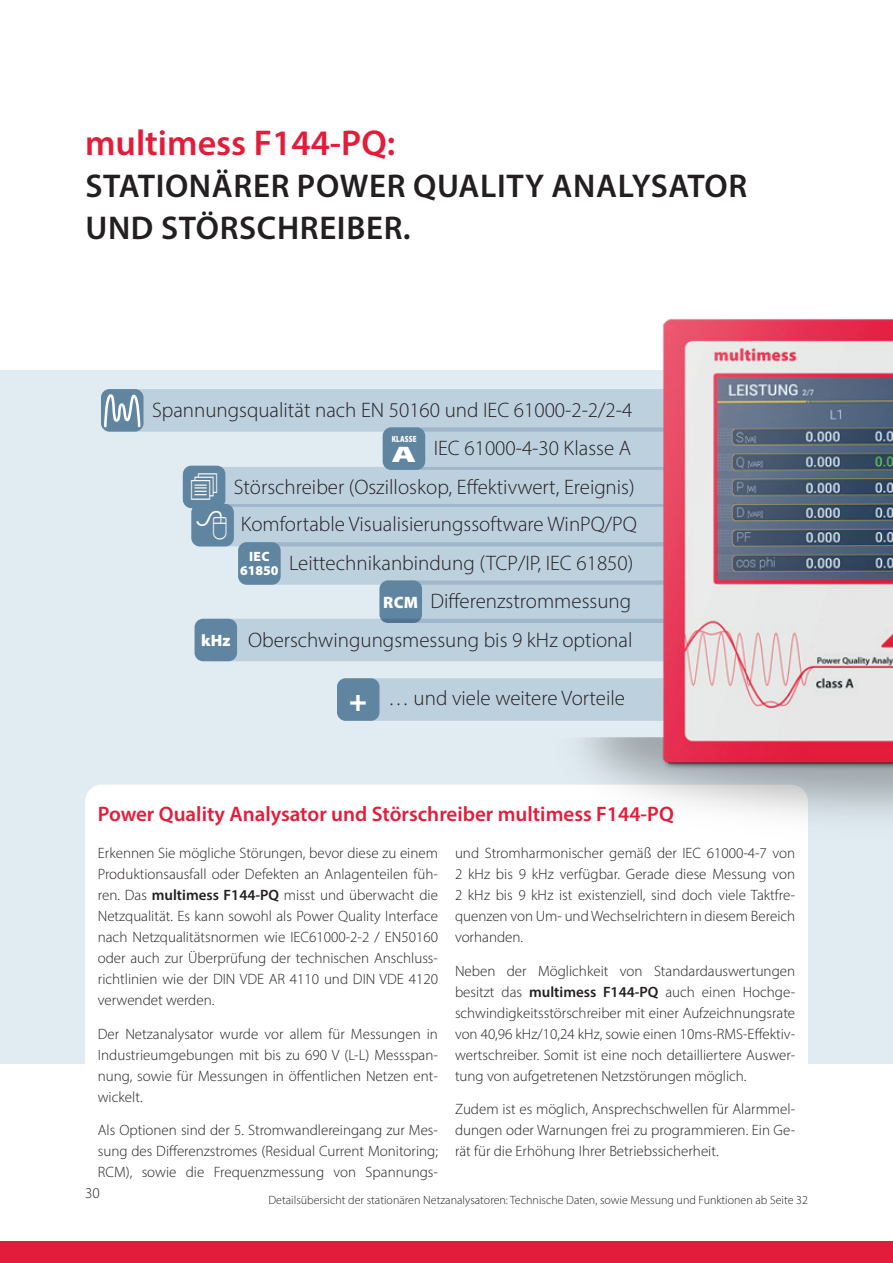
<style>
.page{position:relative;width:893px;height:1263px;background:#fff}
.page>*{position:absolute;margin:0;border:0;box-sizing:border-box;transform-origin:0 0}
.Headline{font:600 36px "Myriad Pro";color:#e41c3b}
.Headline-2{font:600 33px/42px "Myriad Pro";letter-spacing:.02em;color:#231f20}
.Headline-3{font:900 30px "Myriad Pro";color:#fff}
.Headline-4{font:900 22.5px "Myriad Pro";color:#fff;scale:1.64 1}
.Copy{font:300 21px "Myriad Pro";color:#231f20}
.Copy-2{font:600 21px "Myriad Pro";color:#e41c3b}
.Highlights{font:300 21px "Myriad Pro";color:#231f20}
.Headline-5{font:300 21px "Myriad Pro";color:#231f20}
.Headline-6{font:900 16.5px "Myriad Pro";letter-spacing:.005em;color:#fff}
.Copy-3{font:300 15px/21px "Myriad Pro";color:#231f20;text-align:justify}
.Headline-7{font:900 13.5px "Myriad Pro";color:#fff}
.Copy-4{font:300 12px "Myriad Pro";color:#231f20}
.Headline-8{font:900 9px "Myriad Pro";letter-spacing:.02em;color:#fff;scale:.76 1}
.s1{font-weight:600}
</style>
<div class="page">
<div style="left:0;top:370px;width:893px;height:693px;background:#e1ecf2"></div>
<div style="left:338px;top:678px;width:470px;height:43px;background:#bdd0de;border-radius:9px"></div>
<div style="left:101px;top:389px;width:707px;height:43px;background:#bdd0de;border-radius:9px"></div>
<svg style="left:383px;top:427px;width:425px;height:43px;background:#b9cddb"></svg>
<div style="left:183px;top:467px;width:625px;height:40px;background:#bdd0de;border-radius:9px"></div>
<div style="left:191px;top:504px;width:617px;height:42px;background:#bdd0de;border-radius:9px"></div>
<svg style="left:238px;top:542px;width:570px;height:43px;background:#b9cddb"></svg>
<svg style="left:379px;top:580px;width:429px;height:43px;background:#b9ccdb"></svg>
<div style="left:101px;top:389px;width:43px;height:43px;background:#6085a0;border-radius:9px"></div>
<div style="left:383px;top:427px;width:42px;height:43px;background:#6085a0;border-radius:9px"></div>
<div style="left:183px;top:466px;width:42px;height:42px;background:#6085a0;border-radius:9px"></div>
<div style="left:191px;top:504px;width:43px;height:42px;background:#6085a0;border-radius:9px"></div>
<div style="left:238px;top:542px;width:43px;height:43px;background:#6085a0;border-radius:9px"></div>
<div style="left:379px;top:580px;width:43px;height:43px;background:#6085a0;border-radius:9px"></div>
<div style="left:337px;top:678px;width:42px;height:43px;background:#6085a0;border-radius:9px"></div>
<div style="left:0;top:1242px;width:893px;height:21px;background:#e41c3b"></div>
<div style="left:85px;top:784px;width:723px;height:279px;background:#fff"></div>
<svg style="left:103px;top:394px;width:39px;height:35px"></svg>
<div style="left:204px;top:619px;width:527px;height:42px;background:#bdd0de;border-radius:9px"></div>
<div style="left:195px;top:619px;width:42px;height:42px;background:#6085a0;border-radius:9px"></div>
<img style="left:523px;top:318px;width:370px;height:566px">
<p class="Headline" style="left:85px;top:120px;width:312px">multimess F144-PQ:</p>
<p class="Headline-2" style="left:85px;top:164px;width:663px">STATIONÄRER POWER QUALITY ANALYSATOR<br>UND STÖRSCHREIBER.</p>
<p class="Copy" style="left:152px;top:397px;width:482px">Spannungsqualität nach EN 50160 und IEC 61000-2-2/2-4</p>
<p class="Copy" style="left:434px;top:435px;width:199px">IEC 61000-4-30 Klasse A</p>
<p class="Copy" style="left:234px;top:474px;width:402px">Störschreiber (Oszilloskop, Effektivwert, Ereignis)</p>
<p class="Copy" style="left:241px;top:512px;width:398px">Komfortable Visualisierungssoftware WinPQ/PQ</p>
<p class="Copy" style="left:289px;top:550px;width:346px">Leittechnikanbindung (TCP/IP, IEC 61850)</p>
<p class="Copy" style="left:431px;top:588px;width:202px">Differenzstrommessung</p>
<p class="Headline-8" style="left:392px;top:433px;width:34px">KLASSE</p>
<p class="Headline-4" style="left:392px;top:439px;width:17px">A</p>
<p class="Headline-7" style="left:249px;top:548px;width:22px">IEC</p>
<p class="Headline-7" style="left:240px;top:561px;width:40px">61850</p>
<p class="Headline-6" style="left:383px;top:591px;width:36px">RCM</p>
<p class="Headline-6" style="left:201px;top:630px;width:31px">kHz</p>
<p class="Highlights" style="left:248px;top:628px;width:386px">Oberschwingungsmessung bis 9 kHz optional</p>
<p class="Headline-3" style="left:349px;top:681px;width:19px">+</p>
<p class="Headline-5" style="left:388px;top:685px;width:239px">… und viele weitere Vorteile</p>
<p class="Copy-2" style="left:98px;top:801px;width:577px">Power Quality Analysator und Störschreiber multimess F144-PQ</p>
<p class="Copy-3" style="left:455px;top:842px;width:342px">und Stromharmonischer gemäß der IEC 61000-4-7 von 2 kHz bis 9 kHz verfügbar. Gerade diese Messung von 2 kHz bis 9 kHz ist existenziell, sind doch viele Taktfre&shy;quenzen von Um- und Wechselrichtern in diesem Bereich vorhanden.</p>
<p class="Copy-3" style="left:455px;top:960px;width:342px">Neben der Möglichkeit von Standardauswertungen besitzt das <span class="s1">multimess F144-PQ</span> auch einen Hochge&shy;schwindigkeitsstörschreiber mit einer Aufzeichnungsrate von 40,96 kHz/10,24 kHz, sowie einen 10ms-RMS-Effektiv&shy;wertschreiber. Somit ist eine noch detailliertere Auswer&shy;tung von aufgetretenen Netzstörungen möglich.</p>
<p class="Copy-3" style="left:455px;top:1099px;width:342px">Zudem ist es möglich, Ansprechschwellen für Alarmmel&shy;dungen oder Warnungen frei zu programmieren. Ein Ge&shy;rät für die Erhöhung Ihrer Betriebssicherheit.</p>
<p class="Copy-4" style="left:268px;top:1193px;width:541px">Detailsübersicht der stationären Netzanalysatoren: Technische Daten, sowie Messung und Funktionen ab Seite 32</p>
<p class="Copy-3" style="left:98px;top:842px;width:342px">Erkennen Sie mögliche Störungen, bevor diese zu einem Produktionsausfall oder Defekten an Anlagenteilen füh&shy;ren. Das <span class="s1">multimess F144-PQ</span> misst und überwacht die Netzqualität. Es kann sowohl als Power Quality Interface nach Netzqualitätsnormen wie IEC61000-2-2 / EN50160 oder auch zur Überprüfung der technischen Anschluss&shy;richtlinien wie der DIN VDE AR 4110 und DIN VDE 4120 verwendet werden.</p>
<p class="Copy-3" style="left:98px;top:1023px;width:342px">Der Netzanalysator wurde vor allem für Messungen in Industrieumgebungen mit bis zu 690 V (L-L) Messspan&shy;nung, sowie für Messungen in öffentlichen Netzen ent&shy;wickelt.</p>
<p class="Copy-3" style="left:98px;top:1120px;width:342px">Als Optionen sind der 5. Stromwandlereingang zur Mes&shy;sung des Differenzstromes (Residual Current Monitoring; RCM), sowie die Frequenzmessung von Spannungs-</p>
<p class="Copy-3" style="left:85px;top:1182px;width:16px">30</p>
</div>
